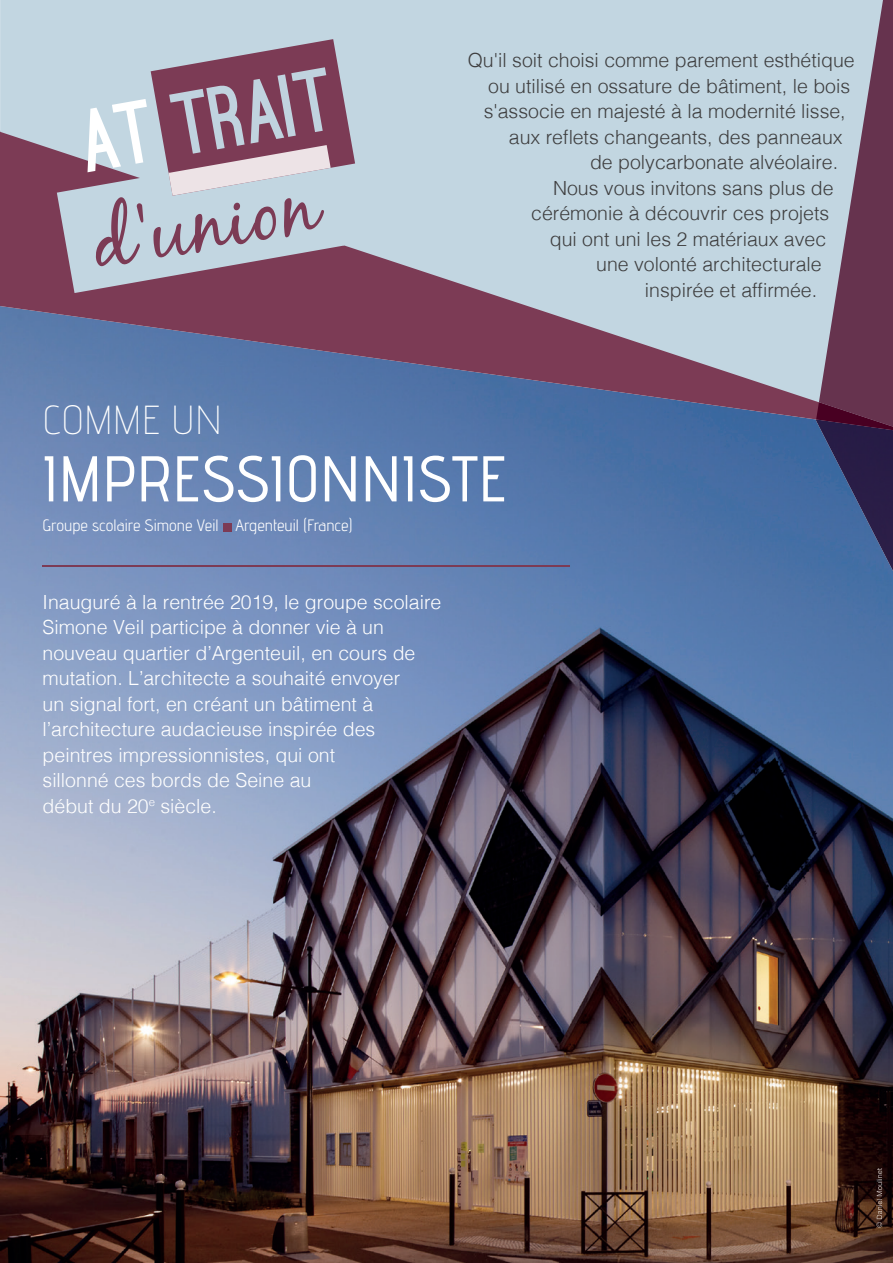
<style>
.page{position:relative;width:893px;height:1263px;background:#fff}
.page>*{position:absolute;margin:0;border:0;box-sizing:border-box;transform-origin:0 0}
.t1{font:900 84.3px "Ostrich Sans";color:#c0d3df}
.t2{font:81.45px "Black Jack";color:#7c3b55}
.t3{font:64.5px "advent Bd 1";color:#fff}
.t4{font:40.5px "advent Lt 2";color:#fff}
.t5{font:300 19.5px "Helvetica";color:#3e3e3f}
.t6{font:300 19.5px/25.5px "Helvetica";color:#fff}
.t7{font:16.5px "advent";color:#fff}
.s1{color:#fff}
</style>
<div class="page">
<img style="left:0;top:430px;width:893px;height:833px">
<div style="left:223px;top:523px;width:8px;height:8px;background:#7c3b55"></div>
<hr style="left:43px;top:565px;width:527px;height:2px;background:#7c3b55">
<svg style="left:0;top:0;width:816px;height:427px;background:#9fa6bb"></svg>
<img style="left:816px;top:430px;width:77px;height:141px">
<svg style="left:816px;top:0;width:77px;height:430px;background:#8b768b"></svg>
<svg style="left:57px;top:39px;width:298px;height:254px;background:#a99aab"></svg>
<img style="left:876px;top:1168px;width:6px;height:59px">
<h1 class="t1" style="left:77px;top:111px;width:257px;rotate:-10deg"><span class="s1">aT</span> trait</h1>
<h2 class="t2" style="left:83px;top:193px;width:229px;rotate:-10deg">d'union</h2>
<p class="t5" style="left:468px;top:43px;width:388px">Qu'il soit choisi comme parement esthétique</p>
<p class="t5" style="left:488px;top:69px;width:363px">ou utilisé en ossature de bâtiment, le bois</p>
<p class="t5" style="left:484px;top:94px;width:363px">s'associe en majesté à la modernité lisse,</p>
<p class="t5" style="left:509px;top:120px;width:335px">aux reflets changeants, des panneaux</p>
<p class="t5" style="left:590px;top:146px;width:250px">de polycarbonate alvéolaire.</p>
<p class="t5" style="left:553px;top:171px;width:282px">Nous vous invitons sans plus de</p>
<p class="t5" style="left:531px;top:197px;width:300px">cérémonie à découvrir ces projets</p>
<p class="t5" style="left:550px;top:222px;width:278px">qui ont uni les 2 matériaux avec</p>
<p class="t5" style="left:596px;top:248px;width:227px">une volonté architecturale</p>
<p class="t5" style="left:645px;top:273px;width:174px">inspirée et affirmée.</p>
<h3 class="t4" style="left:43px;top:395px;width:181px">COMME UN</h3>
<h3 class="t3" style="left:43px;top:439px;width:466px">IMPRESSIONNISTE</h3>
<p class="t7" style="left:43px;top:515px;width:312px">Groupe scolaire Simone Veil Argenteuil (France)</p>
<p class="t6" style="left:43px;top:588px;width:400px">Inauguré à la rentrée 2019, le groupe scolaire Simone Veil participe à donner vie à un nouveau quartier d’Argenteuil, en cours de mutation. L’architecte a souhaité envoyer<br>un signal fort, en créant un bâtiment à l’architecture audacieuse inspirée des peintres impressionnistes, qui ont<br>sillonné ces bords de Seine au<br>début du 20<sup>e</sup> siècle.</p>
</div>
